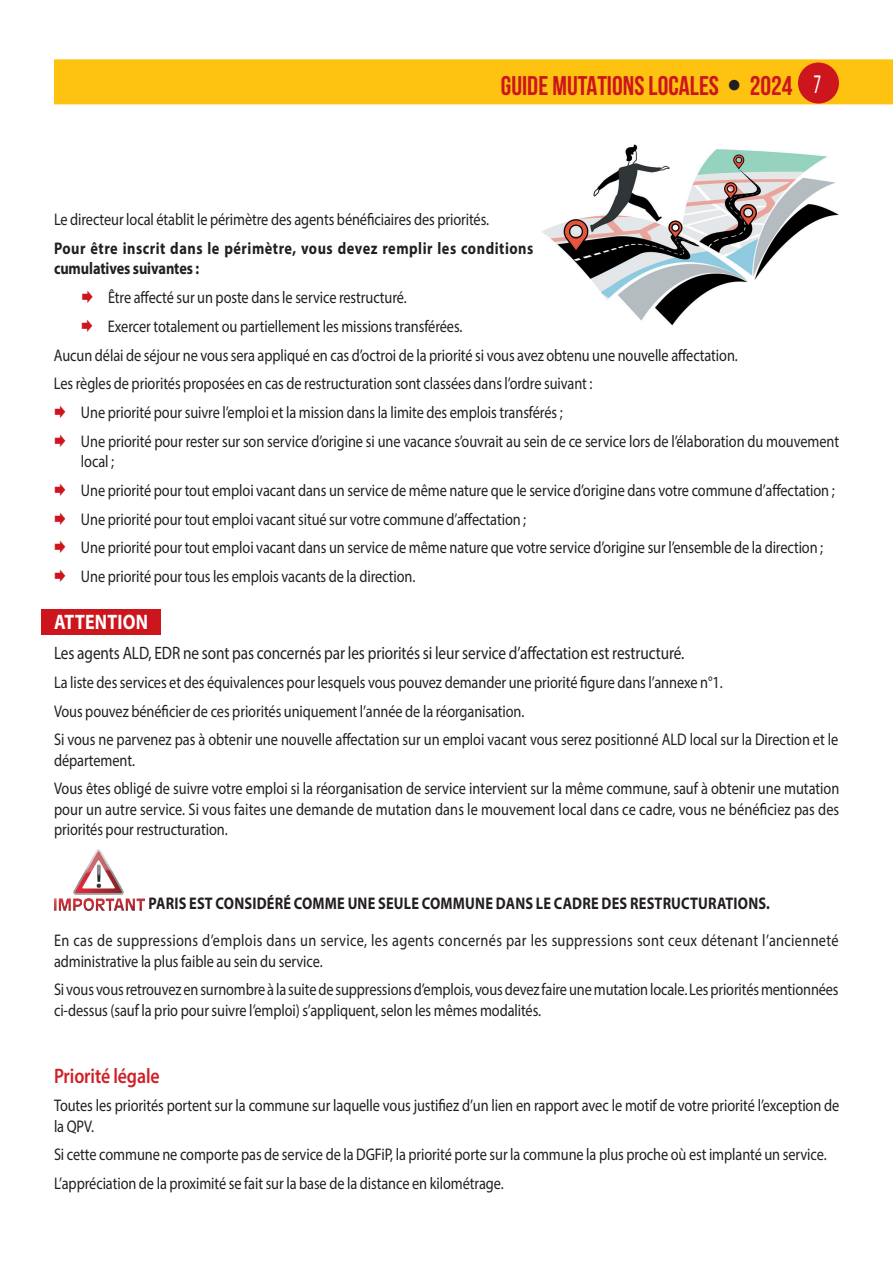
<style>
.page{position:relative;width:893px;height:1263px;background:#fff}
.page>*{position:absolute;margin:0;border:0;box-sizing:border-box;transform-origin:0 0}
.t1{font:700 27px "Bebas Neue";color:#cd151d}
.t2{font:600 21px "Myriad Pro";letter-spacing:-.005em;color:#ce2026;scale:.85 1}
.t3{font:700 21px "Myriad Pro";letter-spacing:.015em;color:#fff;scale:.85 1}
.t4{font:18px "Myriad Pro";letter-spacing:-.005em;color:#231f20;scale:.85 1}
.t5{font:16.8px/28.8px "Myriad Pro";letter-spacing:-.005em;color:#231f20;scale:.85 1}
.t6{font:16.8px/20.2px "Myriad Pro";letter-spacing:.02em;color:#231f20;scale:.85 1}
.t7{font:700 16.8px/20.2px "Myriad Pro";letter-spacing:.035em;color:#231f20;scale:.85 1}
.t8{font:700 16.8px "Myriad Pro";letter-spacing:.015em;color:#231f20;scale:.85 1}
.s1{font-family:"Myriad Pro";font-weight:400;font-stretch:condensed;color:#fff}
</style>
<div class="page">
<div style="left:54px;top:59px;width:839px;height:45px;background:#fec210"></div>
<div style="left:798px;top:63px;width:41px;height:41px;background:#cd151d;border-radius:50%"></div>
<div style="left:41px;top:609px;width:120px;height:25px;background:#cd151d"></div>
<img style="left:54px;top:849px;width:90px;height:61px">
<img style="left:542px;top:144px;width:297px;height:182px">
<h1 class="t1" style="left:501px;top:70px;width:322px">GUIDE MUTATIONS LOCALES 2024 <span class="s1">7</span></h1>
<p class="t5" style="left:54px;top:205px;width:513px">Le directeur local établit le périmètre des agents bénéficiaires des priorités.</p>
<p class="t7" style="left:54px;top:238px;width:565px">Pour être inscrit dans le périmètre, vous devez remplir les conditions cumulatives suivantes :</p>
<p class="t5" style="left:108px;top:283px;width:353px">Être affecté sur un poste dans le service restructuré.</p>
<p class="t5" style="left:108px;top:311px;width:418px">Exercer totalement ou partiellement les missions transférées.</p>
<p class="t5" style="left:54px;top:340px;width:806px">Aucun délai de séjour ne vous sera appliqué en cas d’octroi de la priorité si vous avez obtenu une nouvelle affectation.</p>
<p class="t5" style="left:54px;top:369px;width:635px">Les règles de priorités proposées en cas de restructuration sont classées dans l’ordre suivant :</p>
<p class="t5" style="left:81px;top:398px;width:568px">Une priorité pour suivre l’emploi et la mission dans la limite des emplois transférés ;</p>
<p class="t5" style="left:81px;top:426px;width:893px">Une priorité pour rester sur son service d’origine si une vacance s’ouvrait au sein de ce service lors de l’élaboration du mouvement</p>
<p class="t5" style="left:81px;top:447px;width:888px">local ;<br>Une priorité pour tout emploi vacant dans un service de même nature que le service d’origine dans votre commune d’affectation ; Une priorité pour tout emploi vacant situé sur votre commune d’affectation ;<br>Une priorité pour tout emploi vacant dans un service de même nature que votre service d’origine sur l’ensemble de la direction ; Une priorité pour tous les emplois vacants de la direction.</p>
<p class="t3" style="left:54px;top:608px;width:112px">ATTENTION</p>
<p class="t4" style="left:54px;top:642px;width:743px">Les agents ALD, EDR ne sont pas concernés par les priorités si leur service d’affectation est restructuré.</p>
<p class="t5" style="left:54px;top:667px;width:924px">La liste des services et des équivalences pour lesquels vous pouvez demander une priorité figure dans l’annexe n°1.<br>Vous pouvez bénéficier de ces priorités uniquement l’année de la réorganisation.<br>Si vous ne parvenez pas à obtenir une nouvelle affectation sur un emploi vacant vous serez positionné ALD local sur la Direction et le</p>
<p class="t5" style="left:54px;top:745px;width:925px">département.<br>Vous êtes obligé de suivre votre emploi si la réorganisation de service intervient sur la même commune, sauf à obtenir une mutation</p>
<p class="t5" style="left:54px;top:798px;width:925px;line-height:20.2px">pour un autre service. Si vous faites une demande de mutation dans le mouvement local dans ce cadre, vous ne bénéficiez pas des priorités pour restructuration.</p>
<p class="t8" style="left:148px;top:892px;width:733px">PARIS EST CONSIDÉRÉ COMME UNE SEULE COMMUNE DANS LE CADRE DES RESTRUCTURATIONS.</p>
<p class="t6" style="left:54px;top:930px;width:924px">En cas de suppressions d’emplois dans un service, les agents concernés par les suppressions sont ceux détenant l’ancienneté administrative la plus faible au sein du service.</p>
<p class="t5" style="left:54px;top:979px;width:924px;line-height:20.2px">Si vous vous retrouvez en surnombre à la suite de suppressions d’emplois, vous devez faire une mutation locale. Les priorités mentionnées ci-dessus (sauf la prio pour suivre l’emploi) s’appliquent, selon les mêmes modalités.</p>
<p class="t2" style="left:54px;top:1062px;width:126px">Priorité légale</p>
<p class="t5" style="left:54px;top:1095px;width:925px;line-height:20.2px">Toutes les priorités portent sur la commune sur laquelle vous justifiez d’un lien en rapport avec le motif de votre priorité l’exception de la QPV.</p>
<p class="t5" style="left:54px;top:1140px;width:910px">Si cette commune ne comporte pas de service de la DGFiP, la priorité porte sur la commune la plus proche où est implanté un service.<br>L’appréciation de la proximité se fait sur la base de la distance en kilométrage.</p>
</div>
